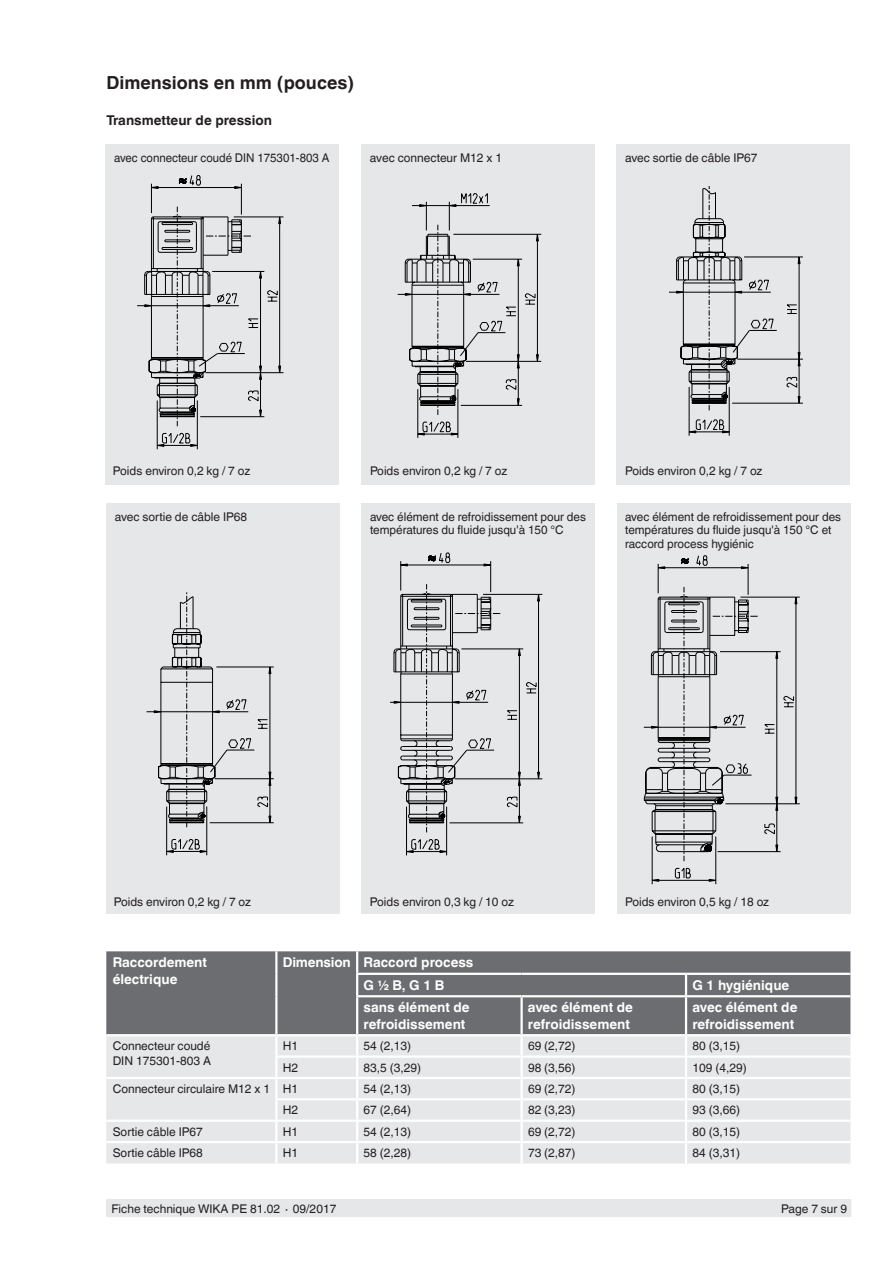
<style>
.page{position:relative;width:893px;height:1263px;background:#fff}
.page>*{position:absolute;margin:0;border:0;box-sizing:border-box;transform-origin:0 0}
.t1{font:700 18px "Helvetica World";color:#231f20}
.t2{font:700 13.5px/16.5px "Helvetica World";color:#fff}
.t3{font:700 13.5px "Helvetica World";color:#231f20}
.t4{font:12px/13.5px "Helvetica World";color:#231f20}
.t5{font:12px "Helvetica World";color:#231f20;scale:.96 1}
</style>
<div class="page">
<div style="left:106px;top:1199px;width:744px;height:18px;background:#e6e7e9"></div>
<div style="left:106px;top:145px;width:233px;height:340px;background:#e6e7e9"></div>
<div style="left:361px;top:145px;width:234px;height:340px;background:#e6e7e9"></div>
<div style="left:617px;top:145px;width:233px;height:340px;background:#e6e7e9"></div>
<div style="left:106px;top:503px;width:234px;height:411px;background:#e6e7e9"></div>
<div style="left:361px;top:503px;width:234px;height:411px;background:#e6e7e9"></div>
<div style="left:617px;top:503px;width:233px;height:411px;background:#e6e7e9"></div>
<svg style="left:137px;top:175px;width:147px;height:274px"></svg>
<svg style="left:397px;top:193px;width:145px;height:245px"></svg>
<svg style="left:669px;top:186px;width:134px;height:250px"></svg>
<svg style="left:644px;top:555px;width:156px;height:329px"></svg>
<svg style="left:390px;top:553px;width:152px;height:302px"></svg>
<svg style="left:146px;top:592px;width:128px;height:264px"></svg>
<div style="left:106px;top:951px;width:744px;height:83px;background:#6c6d70"></div>
<div style="left:106px;top:1036px;width:744px;height:127px;background:#e6e7e9"></div>
<hr style="left:275px;top:951px;width:3px;height:23px;background:#fff">
<hr style="left:356px;top:951px;width:2px;height:22px;background:#fff">
<hr style="left:275px;top:974px;width:3px;height:22px;background:#fff">
<hr style="left:356px;top:973px;width:166px;height:2px;background:#fff">
<hr style="left:356px;top:975px;width:2px;height:20px;background:#fff">
<hr style="left:522px;top:973px;width:164px;height:2px;background:#fff">
<hr style="left:686px;top:973px;width:164px;height:2px;background:#fff">
<hr style="left:685px;top:975px;width:2px;height:20px;background:#fff">
<hr style="left:275px;top:996px;width:3px;height:38px;background:#fff">
<hr style="left:356px;top:995px;width:166px;height:2px;background:#fff">
<hr style="left:356px;top:997px;width:2px;height:37px;background:#fff">
<hr style="left:522px;top:995px;width:164px;height:2px;background:#fff">
<hr style="left:520px;top:997px;width:3px;height:37px;background:#fff">
<hr style="left:686px;top:995px;width:164px;height:2px;background:#fff">
<hr style="left:685px;top:997px;width:2px;height:37px;background:#fff">
<hr style="left:275px;top:1036px;width:3px;height:19px;background:#fff">
<hr style="left:520px;top:1036px;width:3px;height:19px;background:#fff">
<hr style="left:275px;top:1055px;width:82px;height:3px;background:#fff">
<hr style="left:275px;top:1058px;width:3px;height:19px;background:#fff">
<hr style="left:357px;top:1055px;width:165px;height:3px;background:#fff">
<hr style="left:522px;top:1055px;width:164px;height:3px;background:#fff">
<hr style="left:520px;top:1058px;width:3px;height:19px;background:#fff">
<hr style="left:686px;top:1055px;width:164px;height:3px;background:#fff">
<hr style="left:106px;top:1077px;width:170px;height:2px;background:#fff">
<hr style="left:276px;top:1077px;width:81px;height:2px;background:#fff">
<hr style="left:275px;top:1079px;width:3px;height:19px;background:#fff">
<hr style="left:357px;top:1077px;width:165px;height:2px;background:#fff">
<hr style="left:522px;top:1077px;width:164px;height:2px;background:#fff">
<hr style="left:520px;top:1079px;width:3px;height:19px;background:#fff">
<hr style="left:686px;top:1077px;width:164px;height:2px;background:#fff">
<hr style="left:275px;top:1098px;width:82px;height:2px;background:#fff">
<hr style="left:275px;top:1100px;width:3px;height:19px;background:#fff">
<hr style="left:357px;top:1098px;width:165px;height:2px;background:#fff">
<hr style="left:522px;top:1098px;width:164px;height:2px;background:#fff">
<hr style="left:520px;top:1100px;width:3px;height:19px;background:#fff">
<hr style="left:686px;top:1098px;width:164px;height:2px;background:#fff">
<hr style="left:106px;top:1119px;width:170px;height:3px;background:#fff">
<hr style="left:276px;top:1119px;width:81px;height:3px;background:#fff">
<hr style="left:275px;top:1122px;width:3px;height:19px;background:#fff">
<hr style="left:357px;top:1119px;width:165px;height:3px;background:#fff">
<svg style="left:356px;top:1036px;width:2px;height:105px"></svg>
<hr style="left:522px;top:1119px;width:164px;height:3px;background:#fff">
<hr style="left:520px;top:1122px;width:3px;height:19px;background:#fff">
<hr style="left:686px;top:1119px;width:164px;height:3px;background:#fff">
<svg style="left:685px;top:1036px;width:2px;height:105px"></svg>
<hr style="left:106px;top:1141px;width:170px;height:2px;background:#fff">
<hr style="left:276px;top:1141px;width:81px;height:2px;background:#fff">
<hr style="left:275px;top:1143px;width:3px;height:20px;background:#fff">
<hr style="left:357px;top:1141px;width:165px;height:2px;background:#fff">
<hr style="left:356px;top:1143px;width:2px;height:20px;background:#fff">
<hr style="left:522px;top:1141px;width:164px;height:2px;background:#fff">
<hr style="left:520px;top:1143px;width:3px;height:20px;background:#fff">
<hr style="left:686px;top:1141px;width:164px;height:2px;background:#fff">
<hr style="left:685px;top:1143px;width:2px;height:20px;background:#fff">
<h1 class="t1" style="left:106px;top:73px;width:249px">Dimensions en mm (pouces)</h1>
<p class="t3" style="left:106px;top:113px;width:167px">Transmetteur de pression</p>
<p class="t5" style="left:114px;top:150px;width:226px">avec connecteur coudé DIN 175301-803 A</p>
<p class="t4" style="left:370px;top:151px;width:134px">avec connecteur M12 x 1</p>
<p class="t4" style="left:625px;top:151px;width:134px">avec sortie de câble IP67</p>
<p class="t4" style="left:113px;top:464px;width:139px">Poids environ 0,2 kg / 7 oz</p>
<p class="t4" style="left:370px;top:464px;width:139px">Poids environ 0,2 kg / 7 oz</p>
<p class="t4" style="left:625px;top:464px;width:139px">Poids environ 0,2 kg / 7 oz</p>
<p class="t4" style="left:115px;top:510px;width:134px">avec sortie de câble IP68</p>
<p class="t4" style="left:370px;top:510px;width:217px">avec élément de refroidissement pour des températures du fluide jusqu'à 150 °C</p>
<p class="t4" style="left:625px;top:510px;width:217px">avec élément de refroidissement pour des températures du fluide jusqu'à 150 °C et raccord process hygiénic</p>
<p class="t4" style="left:114px;top:895px;width:139px">Poids environ 0,2 kg / 7 oz</p>
<p class="t4" style="left:370px;top:895px;width:146px">Poids environ 0,3 kg / 10 oz</p>
<p class="t2" style="left:113px;top:954px;width:96px">Raccordement électrique</p>
<p class="t2" style="left:364px;top:951px;width:111px;line-height:22.5px;text-indent:-81px">Dimension Raccord process<br>G ½ B, G 1 B</p>
<p class="t4" style="left:625px;top:895px;width:146px">Poids environ 0,5 kg / 18 oz</p>
<p class="t2" style="left:692px;top:977px;width:98px">G 1 hygiénique</p>
<p class="t2" style="left:364px;top:999px;width:108px">sans élément de refroidissement</p>
<p class="t2" style="left:528px;top:999px;width:107px">avec élément de refroidissement</p>
<p class="t2" style="left:692px;top:999px;width:107px">avec élément de refroidissement</p>
<p class="t4" style="left:113px;top:1038px;width:100px;line-height:15px">Connecteur coudé<br>DIN 175301-803 A</p>
<p class="t4" style="left:283px;top:1039px;width:17px">H1</p>
<p class="t4" style="left:364px;top:1039px;width:49px">54 (2,13)</p>
<p class="t4" style="left:528px;top:1039px;width:49px">69 (2,72)</p>
<p class="t4" style="left:692px;top:1039px;width:49px">80 (3,15)</p>
<p class="t4" style="left:283px;top:1061px;width:17px">H2</p>
<p class="t4" style="left:364px;top:1061px;width:59px">83,5 (3,29)</p>
<p class="t4" style="left:528px;top:1061px;width:49px">98 (3,56)</p>
<p class="t4" style="left:692px;top:1061px;width:56px">109 (4,29)</p>
<p class="t4" style="left:113px;top:1082px;width:187px">Connecteur circulaire M12 x 1 H1</p>
<p class="t4" style="left:364px;top:1082px;width:49px">54 (2,13)</p>
<p class="t4" style="left:528px;top:1082px;width:49px">69 (2,72)</p>
<p class="t4" style="left:692px;top:1082px;width:49px">80 (3,15)</p>
<p class="t4" style="left:283px;top:1103px;width:17px">H2</p>
<p class="t4" style="left:364px;top:1103px;width:49px">67 (2,64)</p>
<p class="t4" style="left:528px;top:1103px;width:49px">82 (3,23)</p>
<p class="t4" style="left:692px;top:1103px;width:49px">93 (3,66)</p>
<p class="t4" style="left:113px;top:1125px;width:92px">Sortie câble IP67</p>
<p class="t4" style="left:283px;top:1125px;width:17px">H1</p>
<p class="t4" style="left:364px;top:1125px;width:49px">54 (2,13)</p>
<p class="t4" style="left:528px;top:1125px;width:49px">69 (2,72)</p>
<p class="t4" style="left:692px;top:1125px;width:49px">80 (3,15)</p>
<p class="t4" style="left:113px;top:1146px;width:92px">Sortie câble IP68</p>
<p class="t4" style="left:283px;top:1146px;width:17px">H1</p>
<p class="t4" style="left:364px;top:1146px;width:49px">58 (2,28)</p>
<p class="t4" style="left:528px;top:1146px;width:49px">73 (2,87)</p>
<p class="t4" style="left:692px;top:1146px;width:49px">84 (3,31)</p>
<p class="t4" style="left:111px;top:1202px;width:226px">Fiche technique WIKA PE 81.02 ∙ 09/2017</p>
<p class="t4" style="left:781px;top:1202px;width:67px">Page 7 sur 9</p>
</div>
